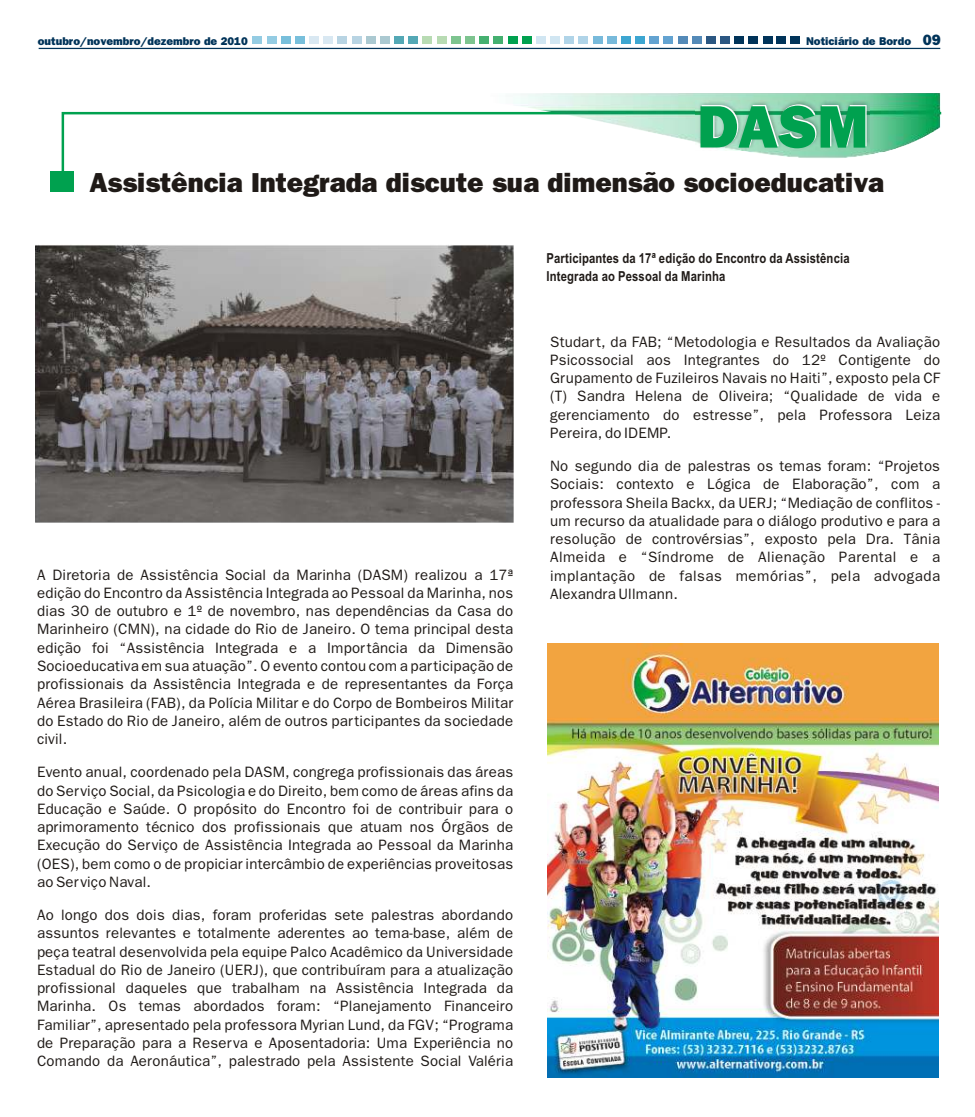
<style>
.page{position:relative;width:975px;height:1117px;background:#fff}
.page>*{position:absolute;margin:0;border:0;box-sizing:border-box;transform-origin:0 0}
.t1{font:800 60px "Frankfurt Gothic";color:#fff}
.t2{font:800 27.5px "Frankfurt Gothic";color:#1f1a17}
.t3{font:15px/18.2px "Frankfurt Gothic";letter-spacing:.015em;color:#1f1a17;text-align:justify}
.t4{font:700 13.75px/17.2px "Arial Narrow";letter-spacing:.01em;color:#1f1a17}
.t5{font:800 11.25px "Frankfurt Gothic";color:#003359}
.s1{font-size:15px}
</style>
<div class="page">
<svg style="left:60px;top:111px;width:882px;height:61px"></svg>
<img style="left:363px;top:93px;width:577px;height:79px">
<img style="left:695px;top:100px;width:174px;height:50px">
<hr style="left:39px;top:48px;width:901px;height:1px;background:#003359">
<div style="left:763px;top:36px;width:9px;height:8px;background:#003359"></div>
<div style="left:749px;top:36px;width:9px;height:8px;background:#003359"></div>
<div style="left:735px;top:36px;width:9px;height:8px;background:#003359"></div>
<div style="left:720px;top:36px;width:10px;height:8px;background:#2b5782"></div>
<div style="left:706px;top:36px;width:10px;height:8px;background:#2b5782"></div>
<div style="left:692px;top:36px;width:9px;height:8px;background:#548ab8"></div>
<div style="left:678px;top:36px;width:9px;height:8px;background:#548ab8"></div>
<div style="left:664px;top:36px;width:9px;height:8px;background:#63a3d1"></div>
<div style="left:650px;top:36px;width:9px;height:8px;background:#63a3d1"></div>
<div style="left:635px;top:36px;width:10px;height:8px;background:#3da6d1"></div>
<div style="left:621px;top:36px;width:9px;height:8px;background:#3da6d1"></div>
<div style="left:607px;top:36px;width:9px;height:8px;background:#78badb"></div>
<div style="left:593px;top:36px;width:9px;height:8px;background:#78badb"></div>
<div style="left:579px;top:36px;width:9px;height:8px;background:#b0d4e8"></div>
<div style="left:565px;top:36px;width:9px;height:8px;background:#b0d4e8"></div>
<div style="left:550px;top:36px;width:10px;height:8px;background:#d1e6f2"></div>
<div style="left:536px;top:36px;width:9px;height:8px;background:#d1e6f2"></div>
<div style="left:522px;top:36px;width:9px;height:8px;background:#00a14f"></div>
<div style="left:508px;top:36px;width:9px;height:8px;background:#00a14f"></div>
<div style="left:494px;top:36px;width:9px;height:8px;background:#45b070"></div>
<div style="left:480px;top:36px;width:9px;height:8px;background:#45b070"></div>
<div style="left:465px;top:36px;width:10px;height:8px;background:#7dc48f"></div>
<div style="left:451px;top:36px;width:9px;height:8px;background:#7dc48f"></div>
<div style="left:437px;top:36px;width:9px;height:8px;background:#b8dbb3"></div>
<div style="left:423px;top:36px;width:9px;height:8px;background:#b8dbb3"></div>
<div style="left:409px;top:36px;width:9px;height:8px;background:#54a8b5"></div>
<div style="left:395px;top:36px;width:9px;height:8px;background:#54a8b5"></div>
<div style="left:380px;top:36px;width:10px;height:8px;background:#abc9d1"></div>
<div style="left:366px;top:36px;width:9px;height:8px;background:#abc9d1"></div>
<div style="left:352px;top:36px;width:9px;height:8px;background:#b8d4e3"></div>
<div style="left:338px;top:36px;width:9px;height:8px;background:#b8d4e3"></div>
<div style="left:324px;top:36px;width:9px;height:8px;background:#d9e8f2"></div>
<div style="left:309px;top:36px;width:10px;height:8px;background:#d9e8f2"></div>
<div style="left:295px;top:36px;width:10px;height:8px;background:#78bfdb"></div>
<div style="left:281px;top:36px;width:9px;height:8px;background:#78bfdb"></div>
<div style="left:267px;top:36px;width:9px;height:8px;background:#94cce3"></div>
<div style="left:253px;top:36px;width:9px;height:8px;background:#94cce3"></div>
<div style="left:777px;top:36px;width:9px;height:8px;background:#003359"></div>
<div style="left:791px;top:36px;width:9px;height:8px;background:#003359"></div>
<div style="left:51px;top:172px;width:23px;height:20px;background:#00a14f"></div>
<img style="left:548px;top:643px;width:390px;height:433px">
<img style="left:36px;top:245px;width:477px;height:277px">
<p class="t5" style="left:38px;top:37px;width:212px">outubro/novembro/dezembro de 2010</p>
<p class="t5" style="left:806px;top:37px;width:136px">Noticiário de Bordo <span class="s1">09</span></p>
<h1 class="t1" style="left:698px;top:104px;width:173px">DASM</h1>
<h2 class="t2" style="left:89px;top:172px;width:796px">Assistência Integrada discute sua dimensão socioeducativa</h2>
<p class="t3" style="left:37px;top:566px;width:478px">A Diretoria de Assistência Social da Marinha (DASM) realizou a 17ª edição do Encontro da Assistência Integrada ao Pessoal da Marinha, nos dias 30 de outubro e 1º de novembro, nas dependências da Casa do Marinheiro (CMN), na cidade do Rio de Janeiro. O tema principal desta edição foi “Assistência Integrada e a Importância da Dimensão Socioeducativa em sua atuação”. O evento contou com a participação de profissionais da Assistência Integrada e de representantes da Força Aérea Brasileira (FAB), da Polícia Militar e do Corpo de Bombeiros Militar do Estado do Rio de Janeiro, além de outros participantes da sociedade civil.</p>
<p class="t3" style="left:37px;top:764px;width:478px">Evento anual, coordenado pela DASM, congrega profissionais das áreas do Serviço Social, da Psicologia e do Direito, bem como de áreas afins da Educação e Saúde. O propósito do Encontro foi de contribuir para o aprimoramento técnico dos profissionais que atuam nos Órgãos de Execução do Serviço de Assistência Integrada ao Pessoal da Marinha (OES), bem como o de propiciar intercâmbio de experiências proveitosas ao Serviço Naval.</p>
<p class="t3" style="left:37px;top:906px;width:478px">Ao longo dos dois dias, foram proferidas sete palestras abordando assuntos relevantes e totalmente aderentes ao tema-base, além de peça teatral desenvolvida pela equipe Palco Acadêmico da Universidade Estadual do Rio de Janeiro (UERJ), que contribuíram para a atualização profissional daqueles que trabalham na Assistência Integrada da Marinha. Os temas abordados foram: “Planejamento Financeiro Familiar”, apresentado pela professora Myrian Lund, da FGV; “Programa de Preparação para a Reserva e Aposentadoria: Uma Experiência no Comando da Aeronáutica”, palestrado pela Assistente Social Valéria</p>
<p class="t4" style="left:547px;top:251px;width:305px">Participantes da 17ª edição do Encontro da Assistência<br>Integrada ao Pessoal da Marinha</p>
<p class="t3" style="left:550px;top:333px;width:391px">Studart, da FAB; “Metodologia e Resultados da Avaliação Psicossocial aos Integrantes do 12º Contigente do Grupamento de Fuzileiros Navais no Haiti”, exposto pela CF (T) Sandra Helena de Oliveira; “Qualidade de vida e gerenciamento do estresse”, pela Professora Leiza Pereira, do IDEMP.</p>
<p class="t3" style="left:550px;top:458px;width:391px">No segundo dia de palestras os temas foram: “Projetos Sociais: contexto e Lógica de Elaboração”, com a professora Sheila Backx, da UERJ; “Mediação de conflitos - um recurso da atualidade para o diálogo produtivo e para a resolução de controvérsias”, exposto pela Dra. Tânia Almeida e “Síndrome de Alienação Parental e a implantação de falsas memórias”, pela advogada Alexandra Ullmann.</p>
</div>
